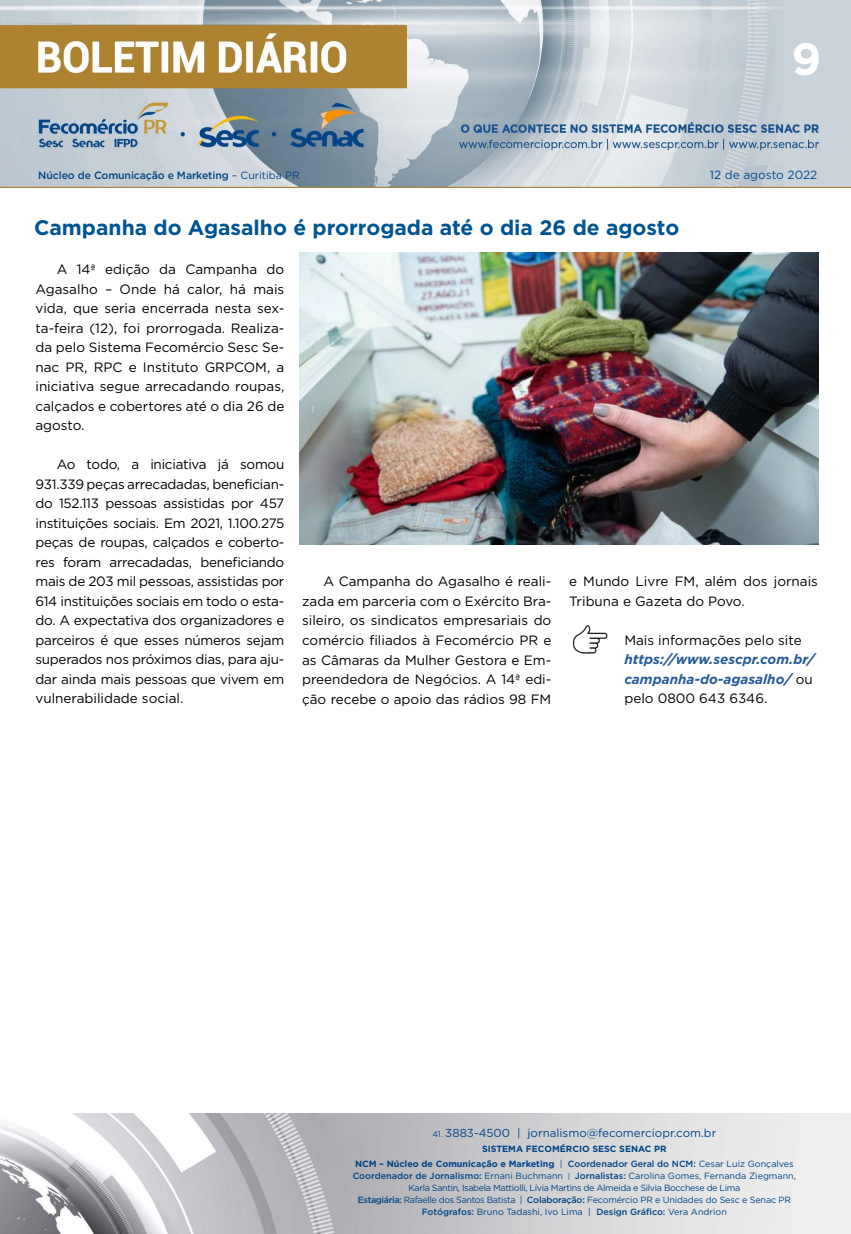
<style>
.page{position:relative;width:851px;height:1234px;background:#fff}
.page>*{position:absolute;margin:0;border:0;box-sizing:border-box;transform-origin:0 0}
.t1{font:700 45px "Gotham";color:#fff}
.t2{font:700 21px "Gotham";color:#005493}
.t3{font:13.5px/19.5px "Gotham";color:#000;text-align:justify}
.t4{font:italic 700 13.5px/19.5px "Gotham";color:#275b9b}
.t5{font:11.85px "Gotham";color:#004a93}
.t6{font:11.55px "Gotham";color:#004587}
.t7{font:500 10.5px "Gotham";letter-spacing:-.01em;color:#004587}
.t8{font:9px/12px "Gotham";letter-spacing:-.03em;color:#004587;text-align:center}
.t9{font:700 9px/15px "Gotham";color:#004587;text-align:center}
.s1{font-weight:400}
.s2{font-weight:400;font-style:normal;color:#000}
.s3{font-size:8.25px}
.s4{font-weight:500}
.s5{font-size:7.65px}
</style>
<div class="page">
<img style="left:0;top:0;width:850px;height:188px">
<img style="left:0;top:1113px;width:850px;height:120px">
<img style="left:572px;top:625px;width:35px;height:28px">
<img style="left:300px;top:252px;width:518px;height:292px">
<h1 class="t1" style="left:791px;top:29px;width:31px">9</h1>
<p class="t7" style="left:38px;top:168px;width:263px">Núcleo de Comunicação e Marketing <span class="s1">– Curitiba PR</span></p>
<p class="t5" style="left:709px;top:167px;width:109px">12 de agosto 2022</p>
<h2 class="t2" style="left:34px;top:214px;width:646px">Campanha do Agasalho é prorrogada até o dia 26 de agosto</h2>
<p class="t3" style="left:35px;top:259px;width:250px;text-indent:21px">A 14ª edição da Campanha do Agasalho – Onde há calor, há mais vida, que seria encerrada nesta sex&shy;ta-feira (12), foi prorrogada. Realiza&shy;da pelo Sistema Fecomércio Sesc Se&shy;nac PR, RPC e Instituto GRPCOM, a iniciativa segue arrecadando roupas, calçados e cobertores até o dia 26 de agosto.</p>
<p class="t3" style="left:35px;top:454px;width:250px;text-indent:21px">Ao todo, a iniciativa já somou 931.339 peças arrecadadas, benefician&shy;do 152.113 pessoas assistidas por 457 instituições sociais. Em 2021, 1.100.275 peças de roupas, calçados e coberto&shy;res foram arrecadadas, beneficiando mais de 203 mil pessoas, assistidas por 614 instituições sociais em todo o esta&shy;do. A expectativa dos organizadores e parceiros é que esses números sejam superados nos próximos dias, para aju&shy;dar ainda mais pessoas que vivem em vulnerabilidade social.</p>
<p class="t3" style="left:302px;top:571px;width:251px;text-indent:21px">A Campanha do Agasalho é reali&shy;zada em parceria com o Exército Bra&shy;sileiro, os sindicatos empresariais do comércio filiados à Fecomércio PR e as Câmaras da Mulher Gestora e Em&shy;preendedora de Negócios. A 14ª edi&shy;ção recebe o apoio das rádios 98 FM</p>
<p class="t3" style="left:569px;top:571px;width:250px">e Mundo Livre FM, além dos jornais<br>Tribuna e Gazeta do Povo.</p>
<p class="t3" style="left:624px;top:630px;width:179px">Mais informações pelo site</p>
<p class="t4" style="left:624px;top:649px;width:192px">https://www.sescpr.com.br/ campanha-do-agasalho/ <span class="s2">ou pelo 0800 643 6346.</span></p>
<p class="t6" style="left:432px;top:1125px;width:285px"><span class="s3">41.</span> 3883-4500 | jornalismo@fecomerciopr.com.br</p>
<p class="t9" style="left:355px;top:1141px;width:440px">SISTEMA FECOMÉRCIO SESC SENAC PR<br>NCM – Núcleo de Comunicação e Marketing <span class="s1">|</span> <span class="s4">Coordenador Geral do NCM:</span> <span class="s1">Cesar Luiz Gonçalves</span></p>
<p class="t8" style="left:353px;top:1169px;width:444px"><span class="s4">Coordenador de Jornalismo:</span> Ernani Buchmann <span class="s5">|</span> <span class="s4">Jornalistas:</span> Carolina Gomes, Fernanda Ziegmann, Karla Santin, Isabela Mattiolli, Lívia Martins de Almeida e Silvia Bocchese de Lima<br><span class="s4">Estagiária:</span> Rafaelle dos Santos Batista | <span class="s4">Colaboração:</span> Fecomércio PR e Unidades do Sesc e Senac PR <span class="s4">Fotógrafos:</span> Bruno Tadashi, Ivo Lima | <span class="s4">Design Gráfico:</span> Vera Andrion</p>
</div>
